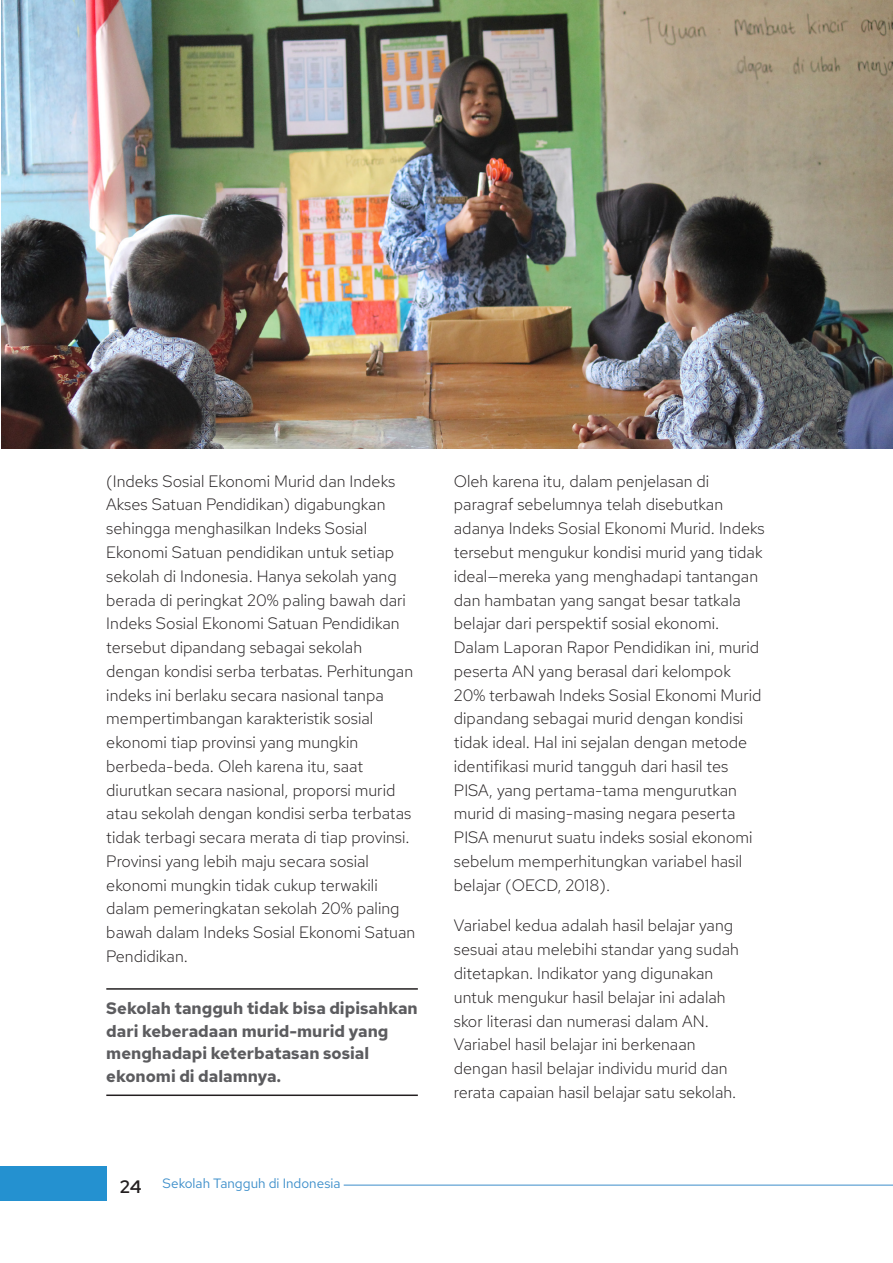
<style>
.page{position:relative;width:893px;height:1263px;background:#fff}
.page>*{position:absolute;margin:0;border:0;box-sizing:border-box;transform-origin:0 0}
.P1_Medium{font:300 16.5px/23.7px "Red Hat Text";color:#231f20}
.highlight_text_umum{font:700 16.5px/22.5px "Red Hat Text";color:#5c5c5f}
.t1{font:13.5px "Red Hat Text";color:#3c8eca}
.s1{font-weight:500;font-size:18px;color:#231f20}
</style>
<div class="page">
<div style="left:0;top:1166px;width:106px;height:34px;background:#2491d0"></div>
<hr style="left:344px;top:1185px;width:549px;height:1px;background:#3c8eca">
<hr style="left:106px;top:1094px;width:312px;height:2px;background:#231f20">
<hr style="left:106px;top:988px;width:312px;height:2px;background:#231f20">
<img style="left:1px;top:0;width:892px;height:449px">
<p class="P1_Medium" style="left:106px;top:469px;width:311px">(Indeks Sosial Ekonomi Murid dan Indeks Akses Satuan Pendidikan) digabungkan sehingga menghasilkan Indeks Sosial Ekonomi Satuan pendidikan untuk setiap sekolah di Indonesia. Hanya sekolah yang berada di peringkat 20% paling bawah dari Indeks Sosial Ekonomi Satuan Pendidikan tersebut dipandang sebagai sekolah dengan kondisi serba terbatas. Perhitungan indeks ini berlaku secara nasional tanpa mempertimbangan karakteristik sosial ekonomi tiap provinsi yang mungkin berbeda-beda. Oleh karena itu, saat diurutkan secara nasional, proporsi murid atau sekolah dengan kondisi serba terbatas tidak terbagi secara merata di tiap provinsi.<br>Provinsi yang lebih maju secara sosial ekonomi mungkin tidak cukup terwakili dalam pemeringkatan sekolah 20% paling bawah dalam Indeks Sosial Ekonomi Satuan Pendidikan.</p>
<p class="highlight_text_umum" style="left:106px;top:997px;width:313px">Sekolah tangguh tidak bisa dipisahkan dari keberadaan murid-murid yang menghadapi keterbatasan sosial ekonomi di dalamnya.</p>
<p class="t1" style="left:120px;top:1174px;width:222px"><span class="s1">24</span> Sekolah Tangguh di Indonesia</p>
<p class="P1_Medium" style="left:454px;top:469px;width:312px">Oleh karena itu, dalam penjelasan di paragraf sebelumnya telah disebutkan adanya Indeks Sosial Ekonomi Murid. Indeks tersebut mengukur kondisi murid yang tidak ideal—mereka yang menghadapi tantangan dan hambatan yang sangat besar tatkala belajar dari perspektif sosial ekonomi.<br>Dalam Laporan Rapor Pendidikan ini, murid peserta AN yang berasal dari kelompok 20% terbawah Indeks Sosial Ekonomi Murid dipandang sebagai murid dengan kondisi tidak ideal. Hal ini sejalan dengan metode identifikasi murid tangguh dari hasil tes PISA, yang pertama-tama mengurutkan murid di masing-masing negara peserta PISA menurut suatu indeks sosial ekonomi sebelum memperhitungkan variabel hasil belajar (OECD, 2018).</p>
<p class="P1_Medium" style="left:454px;top:913px;width:287px">Variabel kedua adalah hasil belajar yang sesuai atau melebihi standar yang sudah ditetapkan. Indikator yang digunakan untuk mengukur hasil belajar ini adalah skor literasi dan numerasi dalam AN.<br>Variabel hasil belajar ini berkenaan dengan hasil belajar individu murid dan rerata capaian hasil belajar satu sekolah.</p>
</div>
